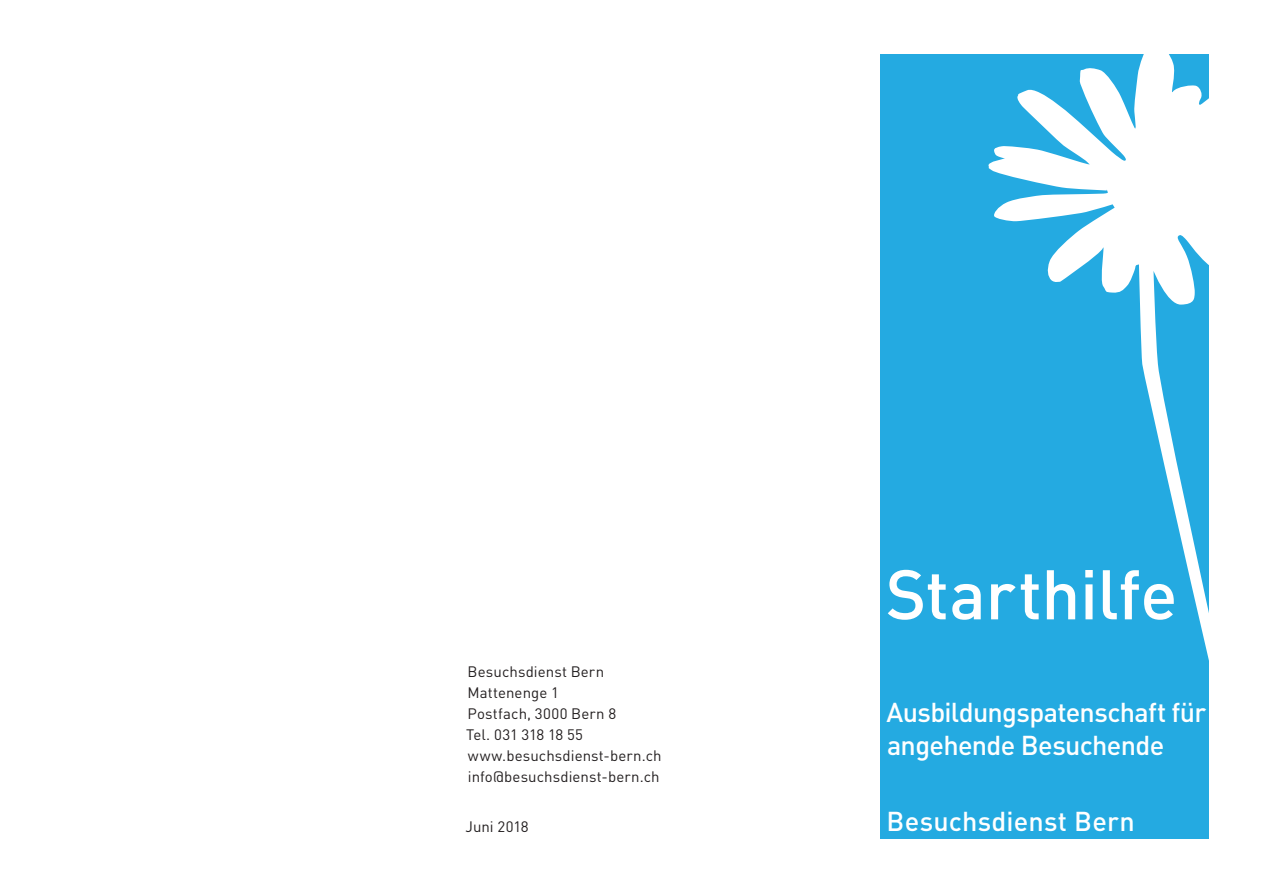
<style>
.page{position:relative;width:1263px;height:893px;background:#fff}
.page>*{position:absolute;margin:0;border:0;box-sizing:border-box;transform-origin:0 0}
.Titel_gross{font:500 69px "DINOT";letter-spacing:-.01em;color:#fff}
.Lauftext{font:500 27px/32.4px "DINOT";letter-spacing:-.025em;color:#fff}
.Lauftext-2{font:500 27px "DINOT";letter-spacing:.01em;color:#fff}
.Lauftext-3{font:15px "DINOT";letter-spacing:.005em;color:#231f20}
.Lauftext-4{font:15px "DINOT";letter-spacing:-.015em;color:#231f20}
</style>
<div class="page">
<div style="left:881px;top:54px;width:328px;height:785px;background:#24aae1"></div>
<svg style="left:986px;top:54px;width:223px;height:626px;fill:#24aae1"></svg>
<p class="Lauftext-3" style="left:468px;top:660px;width:138px">Besuchsdienst Bern</p>
<p class="Lauftext-3" style="left:468px;top:681px;width:93px">Mattenenge 1</p>
<p class="Lauftext-3" style="left:468px;top:702px;width:150px">Postfach, 3000 Bern 8</p>
<p class="Lauftext-4" style="left:466px;top:723px;width:118px">Tel. 031 318 18 55</p>
<p class="Lauftext-3" style="left:468px;top:744px;width:195px">www.besuchsdienst-bern.ch</p>
<p class="Lauftext-3" style="left:468px;top:765px;width:193px">info@besuchsdienst-bern.ch</p>
<p class="Lauftext-3" style="left:465px;top:816px;width:65px">Juni 2018</p>
<p class="Titel_gross" style="left:886px;top:541px;width:293px">Starthilfe</p>
<p class="Lauftext" style="left:886px;top:694px;width:321px">Ausbildungspatenschaft für angehende Besuchende</p>
<h2 class="Lauftext-2" style="left:887px;top:800px;width:250px">Besuchsdienst Bern</h2>
</div>
